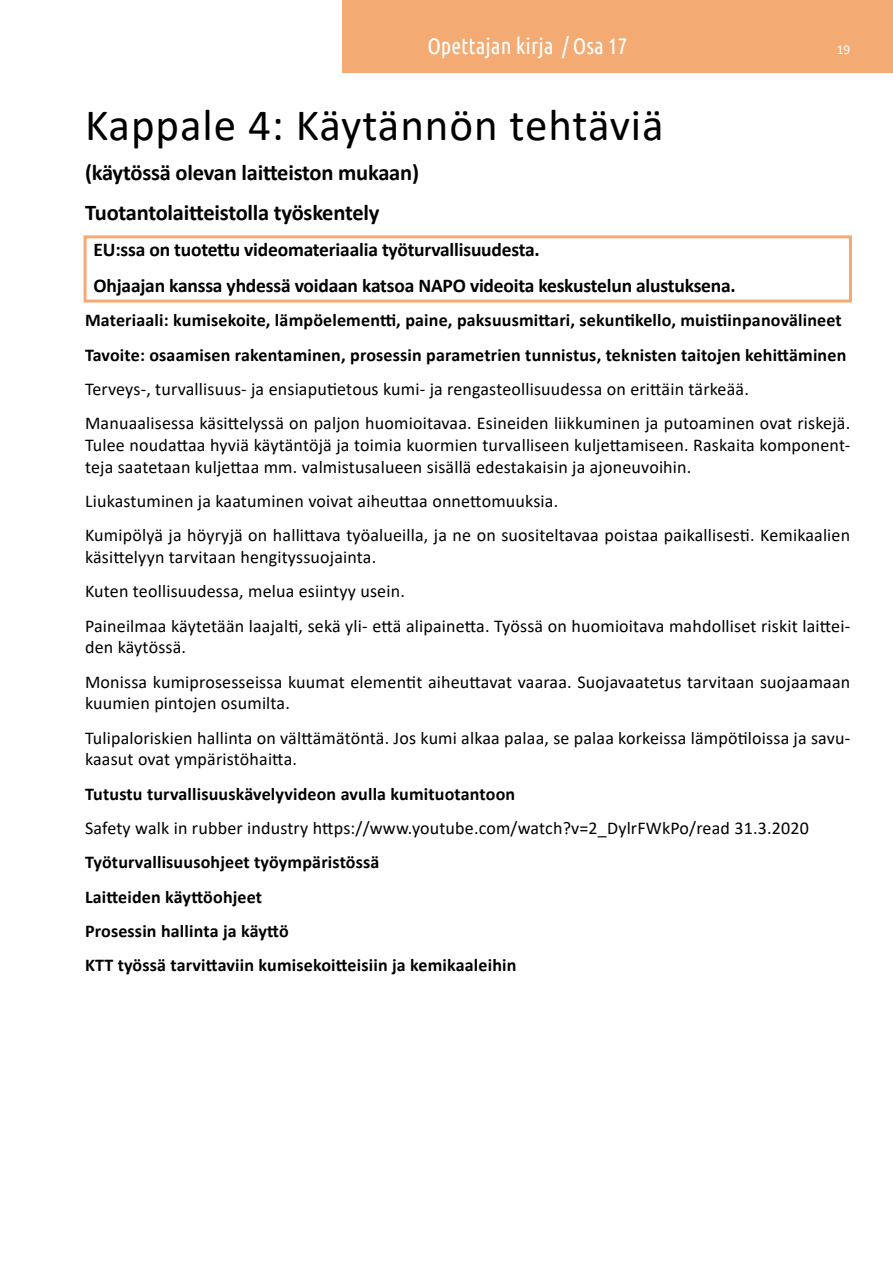
<style>
.page{position:relative;width:893px;height:1263px;background:#fff}
.page>*{position:absolute;margin:0;border:0;box-sizing:border-box;transform-origin:0 0}
.t1{font:45px "Calibri";letter-spacing:.02em;color:#000}
.t2{font:700 22.5px/39.8px "Calibri";letter-spacing:-.01em;color:#000}
.t3{font:22.5px "Ubuntu Condensed";color:#fff}
.t4{font:700 19.5px/36.2px "Calibri";letter-spacing:-.01em;color:#000}
.t5{font:18px/34.3px "Calibri";letter-spacing:.01em;color:#000}
.t6{font:700 18px/34.3px "Calibri";letter-spacing:.01em;color:#000}
.t7{font:13.5px "Calibri";color:#fff}
</style>
<div class="page">
<div style="left:342px;top:0;width:551px;height:72px;background:#f4ab73"></div>
<div style="left:84px;top:235px;width:768px;height:68px;border:3px solid #f4ab73"></div>
<p class="t3" style="left:427px;top:32px;width:202px">Opettajan kirja / Osa 17</p>
<p class="t7" style="left:837px;top:40px;width:15px">19</p>
<h1 class="t1" style="left:85px;top:94px;width:580px">Kappale 4: Käytännön tehtäviä</h1>
<p class="t2" style="left:85px;top:152px;width:335px">(käytössä olevan laitteiston mukaan)<br>Tuotantolaitteistolla työskentely</p>
<p class="t4" style="left:94px;top:231px;width:644px">EU:ssa on tuotettu videomateriaalia työturvallisuudesta.<br>Ohjaajan kanssa yhdessä voidaan katsoa NAPO videoita keskustelun alustuksena.</p>
<p class="t6" style="left:85px;top:303px;width:763px">Materiaali: kumisekoite, lämpöelementti, paine, paksuusmittari, sekuntikello, muistiinpanovälineet<br>Tavoite: osaamisen rakentaminen, prosessin parametrien tunnistus, teknisten taitojen kehittäminen</p>
<p class="t5" style="left:85px;top:371px;width:767px">Terveys-, turvallisuus- ja ensiaputietous kumi- ja rengasteollisuudessa on erittäin tärkeää.<br>Manuaalisessa käsittelyssä on paljon huomioitavaa. Esineiden liikkuminen ja putoaminen ovat riskejä.</p>
<p class="t5" style="left:85px;top:434px;width:767px;line-height:21.6px">Tulee noudattaa hyviä käytäntöjä ja toimia kuormien turvalliseen kuljettamiseen. Raskaita komponent&shy;teja saatetaan kuljettaa mm. valmistusalueen sisällä edestakaisin ja ajoneuvoihin.</p>
<p class="t5" style="left:85px;top:483px;width:767px">Liukastuminen ja kaatuminen voivat aiheuttaa onnettomuuksia.<br>Kumipölyä ja höyryjä on hallittava työalueilla, ja ne on suositeltavaa poistaa paikallisesti. Kemikaalien</p>
<p class="t5" style="left:85px;top:539px;width:767px">käsittelyyn tarvitaan hengityssuojainta.<br>Kuten teollisuudessa, melua esiintyy usein.<br>Paineilmaa käytetään laajalti, sekä yli- että alipainetta. Työssä on huomioitava mahdolliset riskit laittei-</p>
<p class="t5" style="left:85px;top:630px;width:767px">den käytössä.<br>Monissa kumiprosesseissa kuumat elementit aiheuttavat vaaraa. Suojavaatetus tarvitaan suojaamaan</p>
<p class="t5" style="left:85px;top:686px;width:767px">kuumien pintojen osumilta.<br>Tulipaloriskien hallinta on välttämätöntä. Jos kumi alkaa palaa, se palaa korkeissa lämpötiloissa ja savu-</p>
<p class="t5" style="left:85px;top:741px;width:213px">kaasut ovat ympäristöhaitta.</p>
<p class="t6" style="left:85px;top:776px;width:432px">Tutustu turvallisuuskävelyvideon avulla kumituotantoon</p>
<p class="t5" style="left:85px;top:810px;width:725px">Safety walk in rubber industry https://www.youtube.com/watch?v=2_DylrFWkPo/read 31.3.2020</p>
<p class="t6" style="left:85px;top:845px;width:433px">Työturvallisuusohjeet työympäristössä<br>Laitteiden käyttöohjeet<br>Prosessin hallinta ja käyttö<br>KTT työssä tarvittaviin kumisekoitteisiin ja kemikaaleihin</p>
</div>
